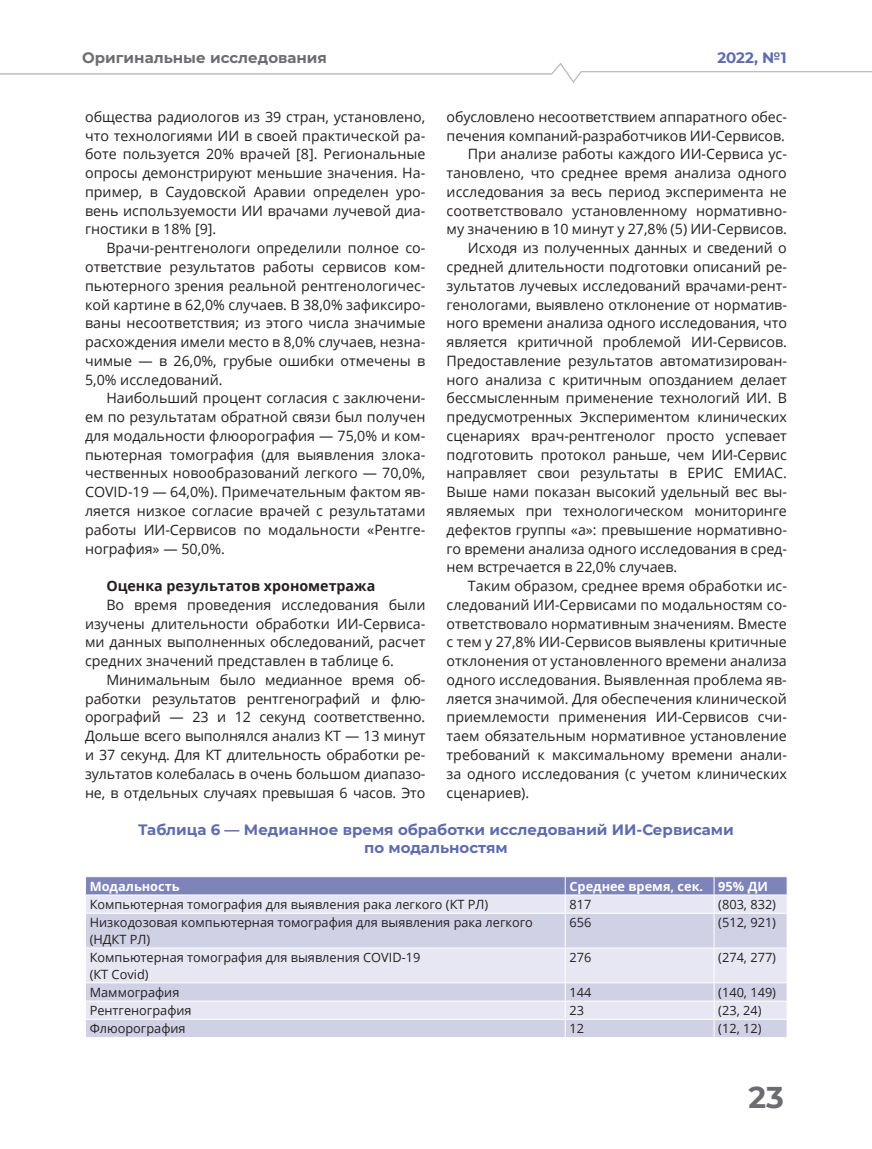
<style>
.page{position:relative;width:872px;height:1149px;background:#fff}
.page>*{position:absolute;margin:0;border:0;box-sizing:border-box;transform-origin:0 0}
.t1{font:700 30px "Montserrat";color:#6c6d70}
.t2{font:700 15px/18.5px "Montserrat";color:#5e6cad;text-align:center}
.t3{font:700 15px "Montserrat";color:#6c6d70}
.t4{font:14.25px/18.8px "Open Sans";letter-spacing:-.005em;color:#231f20;text-align:justify}
.t5{font:700 14.25px "Open Sans";color:#231f20}
.t6{font:12.75px/16.5px "Open Sans";color:#231f20}
.t7{font:700 12.75px "Open Sans";color:#fff}
</style>
<div class="page">
<svg style="left:0;top:63px;width:872px;height:20px"></svg>
<svg style="left:86px;top:914px;width:700px;height:122px;background:#dadbeb"></svg>
<svg style="left:85px;top:876px;width:702px;height:36px;background:#b6b9d7"></svg>
<hr style="left:565px;top:948px;width:1px;height:34px;background:#fff">
<hr style="left:713px;top:948px;width:1px;height:34px;background:#fff">
<hr style="left:85px;top:947px;width:480px;height:1px;background:#fff">
<hr style="left:565px;top:913px;width:1px;height:34px;background:#fff">
<hr style="left:565px;top:947px;width:149px;height:1px;background:#fff">
<hr style="left:713px;top:913px;width:1px;height:34px;background:#fff">
<hr style="left:714px;top:947px;width:73px;height:1px;background:#fff">
<hr style="left:85px;top:982px;width:480px;height:1px;background:#fff">
<hr style="left:85px;top:1000px;width:480px;height:1px;background:#fff">
<hr style="left:565px;top:982px;width:149px;height:1px;background:#fff">
<hr style="left:565px;top:1000px;width:149px;height:1px;background:#fff">
<hr style="left:714px;top:982px;width:73px;height:1px;background:#fff">
<hr style="left:714px;top:1000px;width:73px;height:1px;background:#fff">
<hr style="left:85px;top:1018px;width:480px;height:1px;background:#fff">
<hr style="left:565px;top:1018px;width:149px;height:1px;background:#fff">
<svg style="left:565px;top:983px;width:1px;height:53px"></svg>
<hr style="left:714px;top:1018px;width:73px;height:1px;background:#fff">
<svg style="left:713px;top:983px;width:1px;height:53px"></svg>
<svg style="left:786px;top:983px;width:1px;height:53px"></svg>
<p class="t3" style="left:82px;top:47px;width:246px">Оригинальные исследования</p>
<p class="t2" style="left:717px;top:47px;width:71px">2022, №1</p>
<p class="t4" style="left:446px;top:107px;width:342px">обусловлено несоответствием аппаратного обес-</p>
<p class="t4" style="left:446px;top:126px;width:340px">печения компаний-разработчиков ИИ-Сервисов.</p>
<p class="t4" style="left:468px;top:144px;width:320px">При анализе работы каждого ИИ-Сервиса ус-</p>
<p class="t4" style="left:446px;top:163px;width:342px">тановлено, что среднее время анализа одного</p>
<p class="t4" style="left:446px;top:182px;width:342px">исследования за весь период эксперимента не</p>
<p class="t4" style="left:446px;top:201px;width:342px">соответствовало установленному нормативно-</p>
<p class="t4" style="left:446px;top:219px;width:342px">му значению в 10 минут у 27,8% (5) ИИ-Сервисов.</p>
<p class="t4" style="left:468px;top:238px;width:320px">Исходя из полученных данных и сведений о</p>
<p class="t4" style="left:446px;top:257px;width:342px">средней длительности подготовки описаний ре-</p>
<p class="t4" style="left:446px;top:276px;width:342px">зультатов лучевых исследований врачами-рент-</p>
<p class="t4" style="left:446px;top:294px;width:342px">генологами, выявлено отклонение от норматив-</p>
<p class="t4" style="left:446px;top:313px;width:342px">ного времени анализа одного исследования, что</p>
<p class="t4" style="left:446px;top:332px;width:342px">является критичной проблемой ИИ-Сервисов.</p>
<p class="t4" style="left:446px;top:351px;width:342px">Предоставление результатов автоматизирован-</p>
<p class="t4" style="left:446px;top:369px;width:342px">ного анализа с критичным опозданием делает</p>
<p class="t4" style="left:446px;top:388px;width:342px">бессмысленным применение технологий ИИ. В</p>
<p class="t4" style="left:446px;top:407px;width:342px">предусмотренных Экспериментом клинических</p>
<p class="t4" style="left:446px;top:426px;width:342px">сценариях врач-рентгенолог просто успевает</p>
<p class="t4" style="left:446px;top:444px;width:342px">подготовить протокол раньше, чем ИИ-Сервис</p>
<p class="t4" style="left:446px;top:463px;width:342px">направляет свои результаты в ЕРИС ЕМИАС.</p>
<p class="t4" style="left:446px;top:482px;width:342px">Выше нами показан высокий удельный вес вы-</p>
<p class="t4" style="left:446px;top:501px;width:342px">являемых при технологическом мониторинге</p>
<p class="t4" style="left:446px;top:519px;width:342px">дефектов группы «а»: превышение нормативно-</p>
<p class="t4" style="left:446px;top:538px;width:342px">го времени анализа одного исследования в сред-</p>
<p class="t4" style="left:446px;top:557px;width:232px">нем встречается в 22,0% случаев.</p>
<p class="t4" style="left:468px;top:576px;width:320px">Таким образом, среднее время обработки ис-</p>
<p class="t4" style="left:446px;top:594px;width:342px">следований ИИ-Cервисами по модальностям со-</p>
<p class="t4" style="left:446px;top:613px;width:342px">ответствовало нормативным значениям. Вместе</p>
<p class="t4" style="left:446px;top:632px;width:342px">с тем у 27,8% ИИ-Cервисов выявлены критичные</p>
<p class="t4" style="left:446px;top:651px;width:342px">отклонения от установленного времени анализа</p>
<p class="t4" style="left:446px;top:669px;width:342px">одного исследования. Выявленная проблема яв-</p>
<p class="t4" style="left:446px;top:688px;width:342px">ляется значимой. Для обеспечения клинической</p>
<p class="t4" style="left:446px;top:707px;width:342px">приемлемости применения ИИ-Cервисов счи-</p>
<p class="t4" style="left:446px;top:726px;width:342px">таем обязательным нормативное установление</p>
<p class="t4" style="left:446px;top:744px;width:342px">требований к максимальному времени анали-</p>
<p class="t4" style="left:446px;top:763px;width:342px">за одного исследования (с учетом клинических</p>
<p class="t4" style="left:446px;top:782px;width:84px">сценариев).</p>
<p class="t4" style="left:85px;top:107px;width:342px">общества радиологов из 39 стран, установлено, что технологиями ИИ в своей практической ра&shy;боте пользуется 20% врачей [8]. Региональные опросы демонстрируют меньшие значения. На&shy;пример, в Саудовской Аравии определен уро&shy;вень используемости ИИ врачами лучевой диа&shy;гностики в 18% [9].</p>
<p class="t4" style="left:85px;top:238px;width:342px;text-indent:21px">Врачи-рентгенологи определили полное со&shy;ответствие результатов работы сервисов ком&shy;пьютерного зрения реальной рентгенологичес&shy;кой картине в 62,0% случаев. В 38,0% зафиксиро&shy;ваны несоответствия; из этого числа значимые расхождения имели место в 8,0% случаев, незна&shy;чимые — в 26,0%, грубые ошибки отмечены в 5,0% исследований.</p>
<p class="t4" style="left:85px;top:388px;width:342px;text-indent:21px">Наибольший процент согласия с заключени&shy;ем по результатам обратной связи был получен для модальности флюорография — 75,0% и ком&shy;пьютерная томография (для выявления злока&shy;чественных новообразований легкого — 70,0%, COVID-19 — 64,0%). Примечательным фактом яв&shy;ляется низкое согласие врачей с результатами работы ИИ-Сервисов по модальности «Рентге&shy;нография» — 50,0%.</p>
<p class="t5" style="left:106px;top:575px;width:270px">Оценка результатов хронометража</p>
<p class="t4" style="left:85px;top:594px;width:342px;text-indent:21px">Во время проведения исследования были изучены длительности обработки ИИ-Сервиса&shy;ми данных выполненных обследований, расчет средних значений представлен в таблице 6.</p>
<p class="t4" style="left:85px;top:669px;width:342px;text-indent:21px">Минимальным было медианное время об&shy;работки результатов рентгенографий и флю&shy;орографий — 23 и 12 секунд соответственно.<br>Дольше всего выполнялся анализ КТ — 13 минут и 37 секунд. Для КТ длительность обработки ре&shy;зультатов колебалась в очень большом диапазо&shy;не, в отдельных случаях превышая 6 часов. Это</p>
<p class="t2" style="left:138px;top:819px;width:597px">Таблица 6 — Медианное время обработки исследований ИИ -Сервисами по модальностям</p>
<p class="t7" style="left:90px;top:876px;width:91px">Модальность</p>
<p class="t7" style="left:569px;top:876px;width:200px">Среднее время, сек. 95% ДИ</p>
<p class="t6" style="left:90px;top:895px;width:400px">Компьютерная томография для выявления рака легкого (КТ РЛ)</p>
<p class="t6" style="left:569px;top:895px;width:23px">817</p>
<p class="t6" style="left:718px;top:895px;width:59px">(803, 832)</p>
<p class="t6" style="left:90px;top:913px;width:445px">Низкодозовая компьютерная томография для выявления рака легкого (НДКТ РЛ)</p>
<p class="t6" style="left:569px;top:913px;width:23px">656</p>
<p class="t6" style="left:718px;top:913px;width:59px">(512, 921)</p>
<p class="t6" style="left:90px;top:948px;width:332px">Компьютерная томография для выявления COVID-19 (КТ Covid)</p>
<p class="t6" style="left:569px;top:948px;width:23px">276</p>
<p class="t6" style="left:718px;top:948px;width:59px">(274, 277)</p>
<p class="t6" style="left:90px;top:983px;width:91px">Маммография</p>
<p class="t6" style="left:569px;top:983px;width:23px">144</p>
<p class="t6" style="left:718px;top:983px;width:59px">(140, 149)</p>
<p class="t6" style="left:90px;top:1001px;width:103px">Рентгенография</p>
<p class="t6" style="left:569px;top:1001px;width:16px">23</p>
<p class="t6" style="left:718px;top:1001px;width:45px">(23, 24)</p>
<p class="t6" style="left:90px;top:1019px;width:97px">Флюорография</p>
<p class="t6" style="left:569px;top:1019px;width:16px">12</p>
<p class="t6" style="left:718px;top:1019px;width:45px">(12, 12)</p>
<h1 class="t1" style="left:748px;top:1075px;width:37px">23</h1>
</div>
